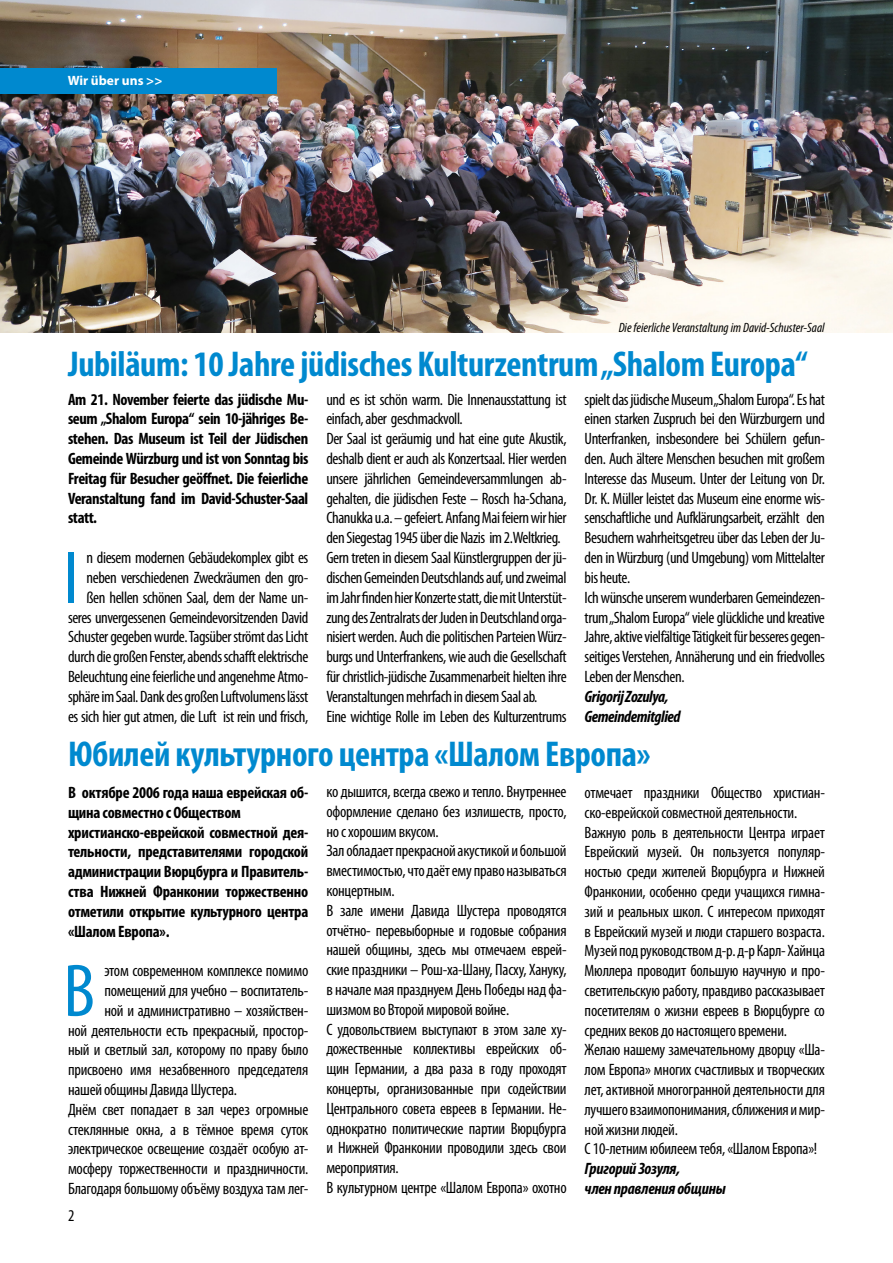
<style>
.page{position:relative;width:893px;height:1263px;background:#fff}
.page>*{position:absolute;margin:0;border:0;box-sizing:border-box;transform-origin:0 0}
.t1{font:condensed 75.3px "Myriad Pro";color:#0089cf}
.t2{font:700 condensed 36px "Myriad Pro";letter-spacing:-.01em;color:#0089cf}
.t3{font:condensed 16.5px/19.8px "Myriad Pro";letter-spacing:-.025em;color:#000}
.t4{font:700 condensed 16.5px/19.8px "Myriad Pro";letter-spacing:-.015em;color:#000;text-align:justify}
.t5{font:italic 700 condensed 16.5px/19.8px "Myriad Pro";letter-spacing:-.025em;color:#000}
.t6{font:italic condensed 13.5px "Myriad Pro";color:#000}
.t7{font:700 13.5px "Myriad Pro";color:#fff}
</style>
<div class="page">
<img style="left:0;top:0;width:893px;height:333px">
<div style="left:0;top:68px;width:276px;height:26px;background:#0089cf"></div>
<p class="t7" style="left:68px;top:72px;width:96px">Wir über uns &gt;&gt;</p>
<p class="t6" style="left:619px;top:321px;width:207px">Die feierliche Veranstaltung im David-Schuster-Saal</p>
<h2 class="t2" style="left:68px;top:344px;width:741px">Jubiläum: 10 Jahre jüdisches Kulturzentrum „Shalom Europa“</h2>
<p class="t4" style="left:68px;top:389px;width:242px">Am 21. November feierte das jüdische Mu&shy;seum „Shalom Europa“ sein 10-jähriges Be&shy;stehen. Das Museum ist Teil der Jüdischen Gemeinde Würzburg und ist von Sonntag bis Freitag für Besucher geöffnet. Die feierliche Veranstaltung fand im David-Schuster-Saal statt.</p>
<h1 class="t1" style="left:64px;top:537px;width:16px">I</h1>
<p class="t3" style="left:68px;top:548px;width:242px;text-align:right">n diesem modernen Gebäudekomplex gibt es neben verschiedenen Zweckräumen den gro&shy;ßen hellen schönen Saal, dem der Name un&shy;seres unvergessenen Gemeindevorsitzenden David Schuster gegeben wurde. Tagsüber strömt das Licht durch die großen Fenster, abends schafft elektrische Beleuchtung eine feierliche und angenehme Atmo&shy;sphäre im Saal. Dank des großen Luftvolumens lässt es sich hier gut atmen, die Luft ist rein und frisch,</p>
<p class="t3" style="left:326px;top:390px;width:242px">und es ist schön warm. Die Innenausstattung ist einfach, aber geschmackvoll.<br>Der Saal ist geräumig und hat eine gute Akustik, deshalb dient er auch als Konzertsaal. Hier werden unsere jährlichen Gemeindeversammlungen ab&shy;gehalten, die jüdischen Feste – Rosch ha-Schana, Chanukka u.a. – gefeiert. Anfang Mai feiern wir hier den Siegestag 1945 über die Nazis im 2.Weltkrieg.<br>Gern treten in diesem Saal Künstlergruppen der jü&shy;dischen Gemeinden Deutschlands auf, und zweimal im Jahr finden hier Konzerte statt, die mit Unterstüt&shy;zung des Zentralrats der Juden in Deutschland orga&shy;nisiert werden. Auch die politischen Parteien Würz&shy;burgs und Unterfrankens, wie auch die Gesellschaft für christlich-jüdische Zusammenarbeit hielten ihre Veranstaltungen mehrfach in diesem Saal ab.<br>Eine wichtige Rolle im Leben des Kulturzentrums</p>
<p class="t3" style="left:585px;top:390px;width:242px">spielt das jüdische Museum „Shalom Europa“. Es hat einen starken Zuspruch bei den Würzburgern und Unterfranken, insbesondere bei Schülern gefun&shy;den. Auch ältere Menschen besuchen mit großem Interesse das Museum. Unter der Leitung von Dr.<br>Dr. K. Müller leistet das Museum eine enorme wis&shy;senschaftliche und Aufklärungsarbeit, erzählt den Besuchern wahrheitsgetreu über das Leben der Ju&shy;den in Würzburg (und Umgebung) vom Mittelalter bis heute.<br>Ich wünsche unserem wunderbaren Gemeindezen&shy;trum „Shalom Europa“ viele glückliche und kreative Jahre, aktive vielfältige Tätigkeit für besseres gegen&shy;seitiges Verstehen, Annäherung und ein friedvolles Leben der Menschen.</p>
<p class="t5" style="left:585px;top:687px;width:97px">Grigorij Zozulya,<br>Gemeindemitglied</p>
<h2 class="t2" style="left:68px;top:734px;width:584px">Юбилей культурного центра «Шалом Европа»</h2>
<p class="t4" style="left:68px;top:783px;width:242px;text-align:left">В октябре 2006 года наша еврейская об&shy;щина совместно с Обществом христианско-еврейской совместной дея&shy;тельности, представителями городской администрации Вюрцбурга и Правитель&shy;ства Нижней Франконии торжественно отметили открытие культурного центра «Шалом Европа».</p>
<h1 class="t1" style="left:64px;top:950px;width:33px">В</h1>
<p class="t3" style="left:104px;top:961px;width:205px">этом современном комплексе помимо</p>
<p class="t3" style="left:104px;top:981px;width:205px">помещений для учебно – воспитатель-</p>
<p class="t3" style="left:104px;top:1001px;width:205px">ной и административно – хозяйствен-</p>
<p class="t3" style="left:68px;top:1021px;width:242px">ной деятельности есть прекрасный, простор-</p>
<p class="t3" style="left:68px;top:1040px;width:242px">ный и светлый зал, которому по праву было</p>
<p class="t3" style="left:68px;top:1060px;width:242px">присвоено имя незабвенного председателя</p>
<p class="t3" style="left:68px;top:1080px;width:170px">нашей общины Давида Шустера.</p>
<p class="t3" style="left:68px;top:1100px;width:242px">Днём свет попадает в зал через огромные</p>
<p class="t3" style="left:68px;top:1120px;width:242px">стеклянные окна, а в тёмное время суток</p>
<p class="t3" style="left:68px;top:1139px;width:242px">электрическое освещение создаёт особую ат-</p>
<p class="t3" style="left:68px;top:1159px;width:242px">мосферу торжественности и праздничности.</p>
<p class="t3" style="left:68px;top:1179px;width:242px">Благодаря большому объёму воздуха там лег-</p>
<p class="t3" style="left:68px;top:1205px;width:8px">2</p>
<p class="t3" style="left:326px;top:782px;width:242px">ко дышится, всегда свежо и тепло. Внутреннее оформление сделано без излишеств, просто, но с хорошим вкусом.<br>Зал обладает прекрасной акустикой и большой вместимостью, что даёт ему право называться концертным.<br>В зале имени Давида Шустера проводятся отчётно- перевыборные и годовые собрания нашей общины, здесь мы отмечаем еврей&shy;ские праздники – Рош-ха-Шану, Пасху, Хануку, в начале мая празднуем День Победы над фа&shy;шизмом во Второй мировой войне.<br>С удовольствием выcтупают в этом зале ху&shy;дожественные коллективы еврейских об&shy;щин Германии, а два раза в году проходят концерты, организованные при содействии Центрального совета евреев в Германии. Не&shy;однократно политические партии Вюрцбурга и Нижней Франконии проводили здесь свои мероприятия.<br>В культурном центре «Шалом Европа» охотно</p>
<p class="t3" style="left:585px;top:783px;width:242px">отмечает праздники Общество христиан&shy;ско-еврейской совместной деятельности.<br>Важную роль в деятельности Центра играет Еврейский музей. Он пользуется популяр&shy;ностью среди жителей Вюрцбурга и Нижней Франконии, особенно среди учащихся гимна&shy;зий и реальных школ. С интересом приходят в Еврейский музей и люди старшего возраста.<br>Музей под руководством д-р. д-р Карл- Хайнца Мюллера проводит большую научную и про&shy;светительскую работу, правдиво рассказывает посетителям о жизни евреев в Вюрцбурге со средних веков до настоящего времени.<br>Желаю нашему замечательному дворцу «Ша&shy;лом Европа» многих счастливых и творческих лет, активной многогранной деятельности для лучшего взаимопонимания, сближения и мир&shy;ной жизни людей.<br>С 10-летним юбилеем тебя, «Шалом Европа»!</p>
<p class="t5" style="left:585px;top:1159px;width:143px">Григорий Зозуля,<br>член правления общины</p>
</div>
